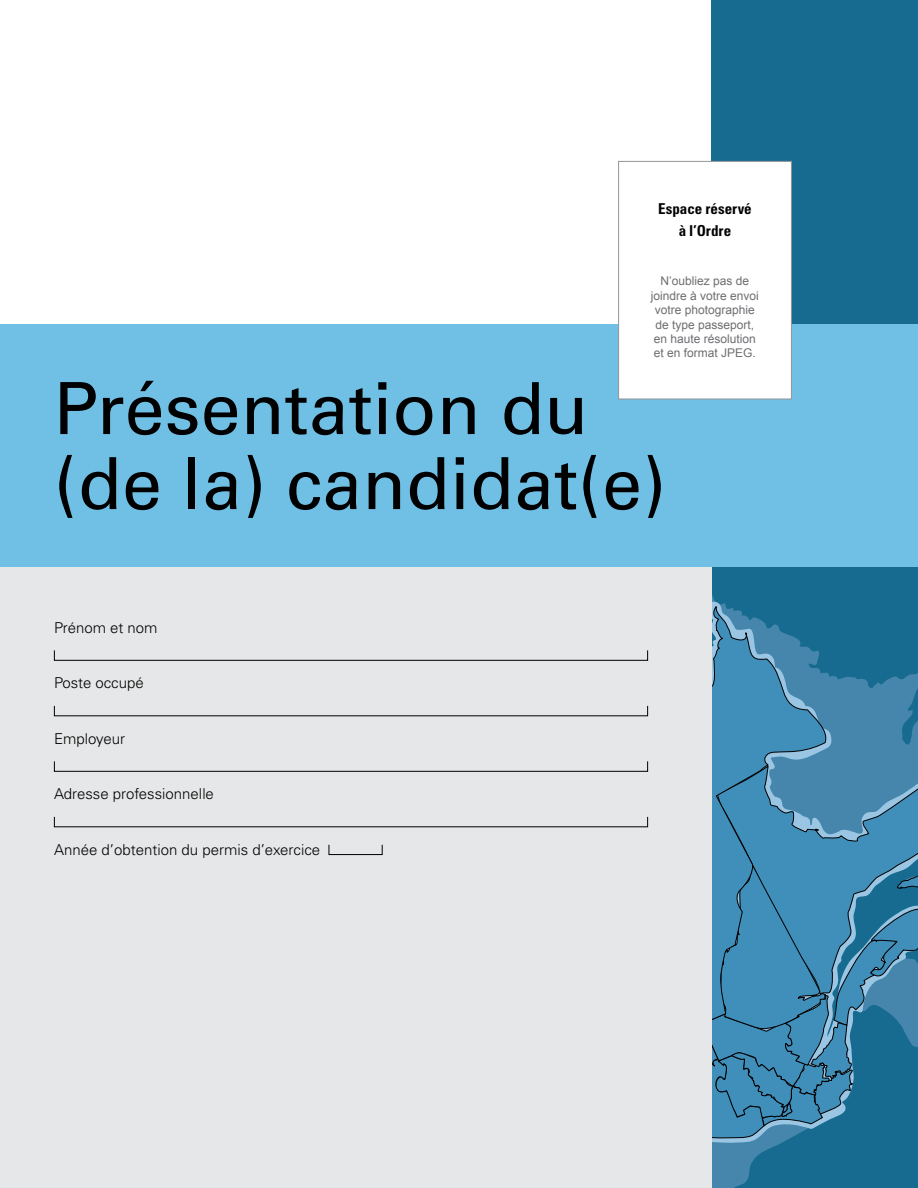
<style>
.page{position:relative;width:918px;height:1188px;background:#fff}
.page>*{position:absolute;margin:0;border:0;box-sizing:border-box;transform-origin:0 0}
.t1{font:72px/75px "Univers LT Pro 55 Roman";color:#000}
.t2{font:300 15px "Univers LT Pro 45";color:#000}
.t3{font:700 condensed 15px/22.5px "Univers LT Pro";color:#000;text-align:center}
.t4{font:12px/14.4px "Arial";color:#6d6e71;text-align:center}
</style>
<div class="page">
<svg style="left:712px;top:0;width:206px;height:1188px;background:#2e7aa1"></svg>
<div style="left:0;top:326px;width:712px;height:862px;background:#e6e7e8"></div>
<div style="left:0;top:324px;width:918px;height:243px;background:#70bfe4"></div>
<div style="left:54px;top:650px;width:594px;height:11px;border:1px solid #000"></div>
<div style="left:54px;top:761px;width:594px;height:11px;border:1px solid #000"></div>
<div style="left:329px;top:844px;width:54px;height:11px;border:1px solid #000"></div>
<div style="left:618px;top:161px;width:174px;height:238px;background:#fff;border:1px solid #939598"></div>
<p class="t3" style="left:658px;top:197px;width:95px">Espace réservé à l’Ordre</p>
<p class="t4" style="left:651px;top:274px;width:110px">N’oubliez pas de joindre à votre envoi votre photographie de type passeport, en haute résolution et en format JPEG.</p>
<h1 class="t1" style="left:54px;top:368px;width:614px">Présentation du (de la) candidat(e)</h1>
<p class="t2" style="left:54px;top:618px;width:105px">Prénom et nom</p>
<p class="t2" style="left:54px;top:673px;width:91px">Poste occupé</p>
<p class="t2" style="left:54px;top:729px;width:73px">Employeur</p>
<p class="t2" style="left:54px;top:784px;width:162px">Adresse professionnelle</p>
<p class="t2" style="left:54px;top:840px;width:268px">Année d’obtention du permis d’exercice</p>
</div>
